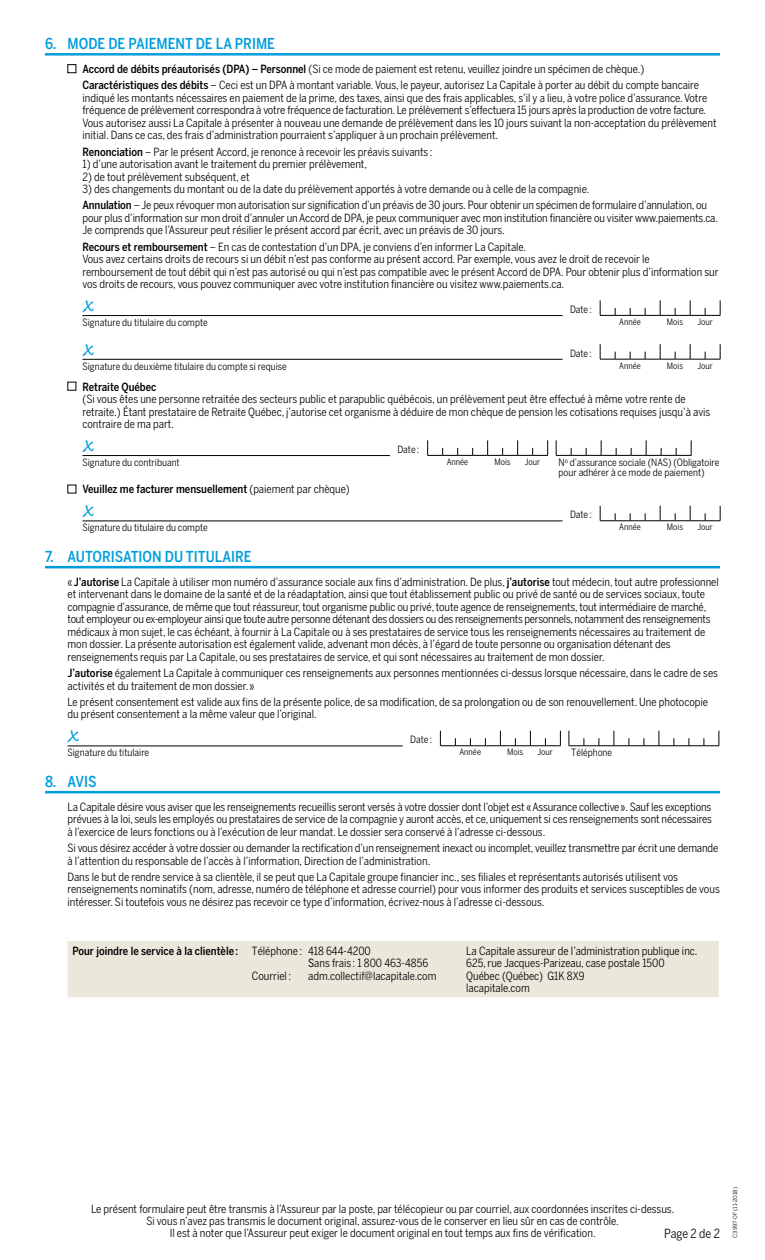
<style>
.page{position:relative;width:765px;height:1260px;background:#fff}
.page>*{position:absolute;margin:0;border:0;box-sizing:border-box;transform-origin:0 0}
.t1{font:30px "Caflisch Script MM 406";color:#009ddd;scale:.85 1}
.t2{font:500 15px "Benton Sans Cond";color:#009ddd}
.t3{font:12.5px "Benton Sans Cond";letter-spacing:-.01em;color:#000}
.t4{font:11.25px/12.5px "Benton Sans Cond";color:#000}
.t5{font:500 11.25px "Benton Sans Cond";color:#000}
.t6{font:10px/10px "Benton Sans Cond";color:#000}
.t7{font:8.75px "Benton Sans Cond";color:#000}
.t8{font:5.62px "Benton Sans";color:#000}
.s1{font-weight:500}
.s2{font-weight:400}
.s3{font-style:inherit}
</style>
<div class="page">
<hr style="left:45px;top:53px;width:675px;height:3px;background:#009ddd">
<hr style="left:45px;top:566px;width:675px;height:2px;background:#009ddd">
<hr style="left:45px;top:791px;width:675px;height:2px;background:#009ddd">
<div style="left:68px;top:64px;width:8px;height:9px;border:1px solid #000"></div>
<svg style="left:82px;top:300px;width:639px;height:16px"></svg>
<svg style="left:82px;top:344px;width:639px;height:16px"></svg>
<svg style="left:82px;top:440px;width:610px;height:16px"></svg>
<svg style="left:82px;top:505px;width:639px;height:17px"></svg>
<svg style="left:68px;top:730px;width:652px;height:17px"></svg>
<div style="left:68px;top:941px;width:651px;height:56px;background:#ebe7db"></div>
<h2 class="t2" style="left:45px;top:35px;width:232px">6. MODE DE PAIEMENT DE LA PRIME</h2>
<p class="t4" style="left:83px;top:61px;width:618px;line-height:16.2px"><span class="s1">Accord de débits préautorisés (DPA) – Personnel</span> (Si ce mode de paiement est retenu, veuillez joindre un spécimen de chèque.)<br><span class="s1">Caractéristiques des débits</span> – Ceci est un DPA à montant variable. Vous, le payeur, autorisez La Capitale à porter au débit du compte bancaire</p>
<p class="t4" style="left:83px;top:91px;width:636px">indiqué les montants nécessaires en paiement de la prime, des taxes, ainsi que des frais applicables, s’il y a lieu, à votre police d’assurance. Votre fréquence de prélèvement correspondra à votre fréquence de facturation. Le prélèvement s’effectuera 15 jours après la production de votre facture.<br>Vous autorisez aussi La Capitale à présenter à nouveau une demande de prélèvement dans les 10 jours suivant la non-acceptation du prélèvement initial. Dans ce cas, des frais d’administration pourraient s’appliquer à un prochain prélèvement.</p>
<p class="t4" style="left:83px;top:145px;width:352px"><span class="s1">Renonciation</span> – Par le présent Accord, je renonce à recevoir les préavis suivants :</p>
<p class="t4" style="left:83px;top:158px;width:286px">1) d’une autorisation avant le traitement du premier prélèvement,</p>
<p class="t4" style="left:83px;top:170px;width:169px">2) de tout prélèvement subséquent, et</p>
<p class="t4" style="left:83px;top:181px;width:626px;line-height:16.2px">3) des changements du montant ou de la date du prélèvement apportés à votre demande ou à celle de la compagnie.<br><span class="s1">Annulation</span> – Je peux révoquer mon autorisation sur signification d’un préavis de 30 jours. Pour obtenir un spécimen de formulaire d’annulation, ou</p>
<p class="t4" style="left:83px;top:211px;width:637px">pour plus d’information sur mon droit d’annuler un Accord de DPA, je peux communiquer avec mon institution financière ou visiter www.paiements.ca.<br>Je comprends que l’Assureur peut résilier le présent accord par écrit, avec un préavis de 30 jours.</p>
<p class="t4" style="left:83px;top:240px;width:638px"><span class="s1">Recours et remboursement</span> – En cas de contestation d’un DPA, je conviens d’en informer La Capitale.<br>Vous avez certains droits de recours si un débit n’est pas conforme au présent accord. Par exemple, vous avez le droit de recevoir le remboursement de tout débit qui n’est pas autorisé ou qui n’est pas compatible avec le présent Accord de DPA. Pour obtenir plus d’information sur vos droits de recours, vous pouvez communiquer avec votre institution financière ou visitez www.paiements.ca.</p>
<h1 class="t1" style="left:82px;top:288px;width:15px">x</h1>
<p class="t6" style="left:570px;top:304px;width:23px">Date :</p>
<p class="t6" style="left:82px;top:317px;width:127px">Signature du titulaire du compte</p>
<p class="t7" style="left:619px;top:317px;width:23px">Année</p>
<p class="t7" style="left:667px;top:317px;width:18px">Mois</p>
<p class="t7" style="left:697px;top:317px;width:17px">Jour</p>
<h1 class="t1" style="left:82px;top:332px;width:15px">x</h1>
<p class="t6" style="left:570px;top:348px;width:23px">Date :</p>
<p class="t6" style="left:82px;top:361px;width:206px">Signature du deuxième titulaire du compte si requise</p>
<p class="t7" style="left:619px;top:360px;width:23px">Année</p>
<p class="t7" style="left:667px;top:360px;width:18px">Mois</p>
<p class="t7" style="left:697px;top:360px;width:17px">Jour</p>
<p class="t5" style="left:83px;top:380px;width:75px">Retraite Québec</p>
<p class="t4" style="left:83px;top:393px;width:629px">(Si vous êtes une personne retraitée des secteurs public et parapublic québécois, un prélèvement peut être effectué à même votre rente de retraite.) Étant prestataire de Retraite Québec, j’autorise cet organisme à déduire de mon chèque de pension les cotisations requises jusqu’à avis contraire de ma part.</p>
<h1 class="t1" style="left:82px;top:428px;width:15px">x</h1>
<p class="t6" style="left:398px;top:444px;width:23px">Date :</p>
<p class="t6" style="left:82px;top:457px;width:99px">Signature du contribuant</p>
<p class="t7" style="left:447px;top:457px;width:23px">Année</p>
<p class="t7" style="left:494px;top:457px;width:18px">Mois</p>
<p class="t7" style="left:525px;top:457px;width:17px">Jour</p>
<p class="t6" style="left:558px;top:457px;width:162px">N<sup>o</sup> d’assurance sociale (NAS) (Obligatoire pour adhérer à ce mode de paiement)</p>
<p class="t5" style="left:83px;top:483px;width:269px">Veuillez me facturer mensuellement <span class="s2">(paiement par chèque)</span></p>
<h1 class="t1" style="left:82px;top:494px;width:15px">x</h1>
<p class="t6" style="left:570px;top:510px;width:23px">Date :</p>
<p class="t6" style="left:82px;top:523px;width:127px">Signature du titulaire du compte</p>
<p class="t7" style="left:619px;top:522px;width:23px">Année</p>
<p class="t7" style="left:667px;top:522px;width:18px">Mois</p>
<p class="t7" style="left:697px;top:522px;width:17px">Jour</p>
<h2 class="t2" style="left:45px;top:548px;width:208px">7. AUTORISATION DU TITULAIRE</h2>
<p class="t4" style="left:68px;top:576px;width:653px">« <span class="s1">J’autorise</span> La Capitale à utiliser mon numéro d’assurance sociale aux fins d’administration. De plus, <span class="s1">j’autorise</span> tout médecin, tout autre professionnel et intervenant dans le domaine de la santé et de la réadaptation, ainsi que tout établissement public ou privé de santé ou de services sociaux, toute compagnie d’assurance, de même que tout réassureur, tout organisme public ou privé, toute agence de renseignements, tout intermédiaire de marché, tout employeur ou ex-employeur ainsi que toute autre personne détenant des dossiers ou des renseignements personnels, notamment des renseignements médicaux à mon sujet, le cas échéant, à fournir à La Capitale ou à ses prestataires de service tous les renseignements nécessaires au traitement de mon dossier. La présente autorisation est également valide, advenant mon décès, à l’égard de toute personne ou organisation détenant des renseignements requis par La Capitale, ou ses prestataires de service, et qui sont nécessaires au traitement de mon dossier.</p>
<p class="t4" style="left:68px;top:667px;width:652px"><span class="s1">J’autorise</span> également La Capitale à communiquer ces renseignements aux personnes mentionnées ci-dessus lorsque nécessaire, dans le cadre de ses activités et du traitement de mon dossier.»</p>
<p class="t4" style="left:68px;top:695px;width:642px">Le présent consentement est valide aux fins de la présente police, de sa modification, de sa prolongation ou de son renouvellement. Une photocopie du présent consentement a la même valeur que l’original.</p>
<h1 class="t1" style="left:68px;top:719px;width:15px">x</h1>
<p class="t6" style="left:410px;top:735px;width:23px">Date :</p>
<p class="t6" style="left:68px;top:748px;width:83px">Signature du titulaire</p>
<p class="t7" style="left:459px;top:747px;width:23px">Année</p>
<p class="t7" style="left:507px;top:747px;width:18px">Mois</p>
<p class="t7" style="left:538px;top:747px;width:17px">Jour</p>
<p class="t6" style="left:571px;top:748px;width:42px">Téléphone</p>
<h2 class="t2" style="left:45px;top:773px;width:53px">8. AVIS</h2>
<p class="t4" style="left:68px;top:801px;width:646px;text-align:justify">La Capitale désire vous aviser que les renseignements recueillis seront versés à votre dossier dont l’objet est «Assurance collective». Sauf les exceptions prévues à la loi, seuls les employés ou prestataires de service de la compagnie y auront accès, et ce, uniquement si ces renseignements sont nécessaires à l’exercice de leurs fonctions ou à l’exécution de leur mandat. Le dossier sera conservé à l’adresse ci-dessous.</p>
<p class="t4" style="left:68px;top:842px;width:652px">Si vous désirez accéder à votre dossier ou demander la rectification d’un renseignement inexact ou incomplet, veuillez transmettre par écrit une demande à l’attention du responsable de l’accès à l’information, Direction de l’administration.</p>
<p class="t4" style="left:68px;top:871px;width:654px">Dans le but de rendre service à sa clientèle, il se peut que La Capitale groupe financier inc., ses filiales et représentants autorisés utilisent vos renseignements nominatifs (nom, adresse, numéro de téléphone et adresse courriel) pour vous informer des produits et services susceptibles de vous intéresser. Si toutefois vous ne désirez pas recevoir ce type d’information, écrivez-nous à l’adresse ci-dessous.</p>
<p class="t5" style="left:72px;top:944px;width:300px">Pour joindre le service à la clientèle : <span class="s2">Téléphone : 418 644-4200</span></p>
<p class="t4" style="left:308px;top:957px;width:122px"><span class="s3">S</span>ans frais : 1 800 463-4856</p>
<p class="t4" style="left:252px;top:969px;width:41px">Courriel :</p>
<p class="t4" style="left:308px;top:969px;width:130px">adm.collectif@lacapitale.com</p>
<p class="t4" style="left:466px;top:944px;width:233px">La Capitale assureur de l’administration publique inc.<br>625, rue Jacques-Parizeau, case postale 1500<br>Québec (Québec) G1K 8X9<br>lacapitale.com</p>
<p class="t4" style="left:91px;top:1202px;width:585px;text-align:center">Le présent formulaire peut être transmis à l’Assureur par la poste, par télécopieur ou par courriel, aux coordonnées inscrites ci-dessus.<br>Si vous n’avez pas transmis le document original, assurez-vous de le conserver en lieu sûr en cas de contrôle.<br>Il est à noter que l’Assureur peut exiger le document original en tout temps aux fins de vérification.</p>
<p class="t3" style="left:664px;top:1226px;width:57px">Page 2 de 2</p>
<p class="t8" style="left:732px;top:1238px;width:52px;rotate:-90deg">C3997-0F (11-2018)</p>
</div>
